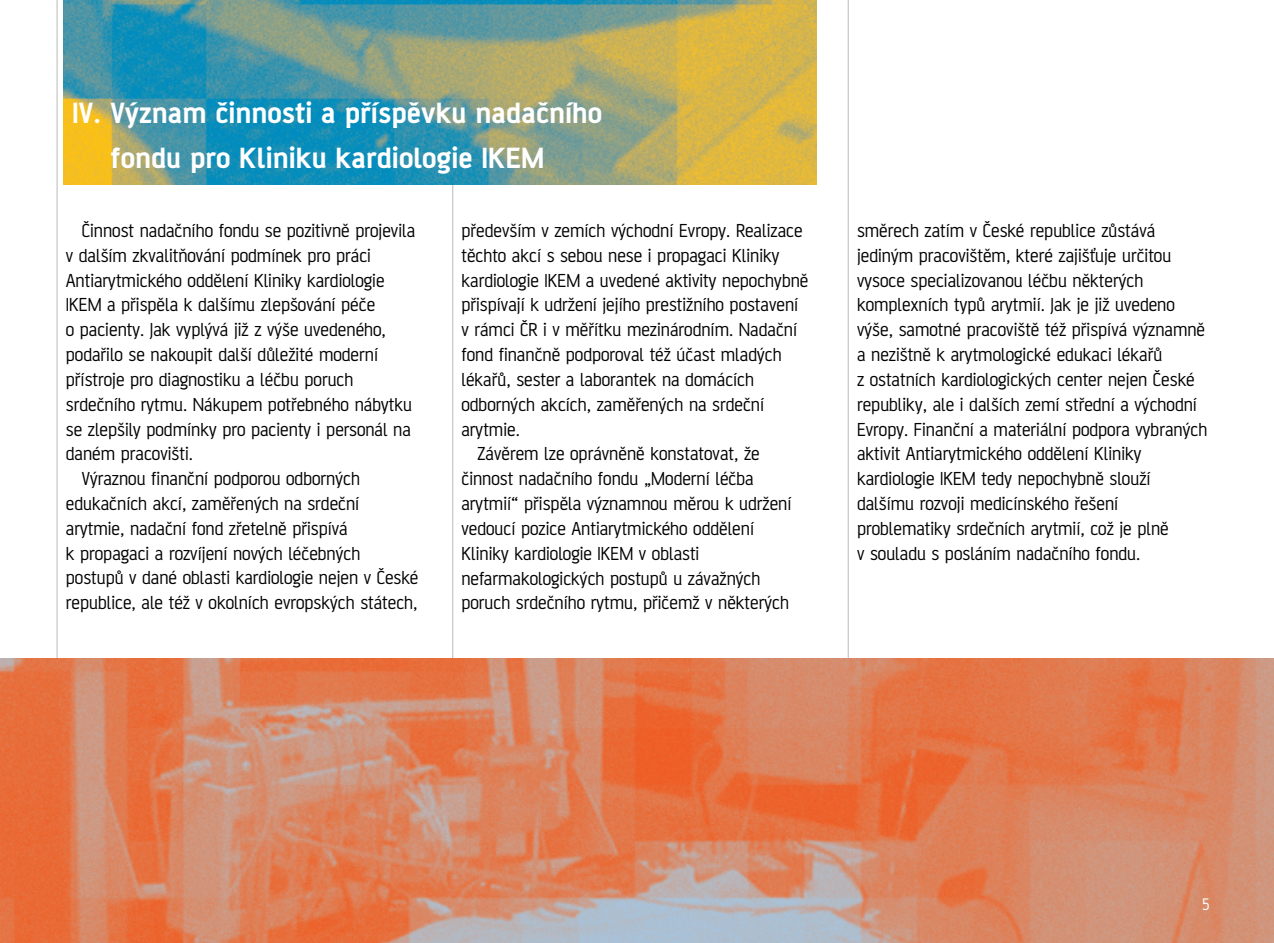
<style>
.page{position:relative;width:1274px;height:943px;background:#fff}
.page>*{position:absolute;margin:0;border:0;box-sizing:border-box;transform-origin:0 0}
.t1{font:700 31.5px/45px "AF Battersea CE";color:#fff}
.t2{font:20.25px/24.8px "AF Battersea CE";color:#000}
.t3{font:18px "AF Battersea CE";color:#fff}
</style>
<div class="page">
<hr style="left:452px;top:0;width:1px;height:942px;background:#ccc">
<hr style="left:847px;top:0;width:2px;height:942px;background:#ccc">
<img style="left:64px;top:0;width:752px;height:185px">
<hr style="left:56px;top:0;width:2px;height:942px;background:#ccc">
<img style="left:0;top:658px;width:1273px;height:284px">
<h1 class="t1" style="left:111px;top:93px;width:493px;text-indent:-38px">IV. Význam činnosti a příspěvku nadačního fondu pro Kliniku kardiologie IKEM</h1>
<p class="t2" style="left:82px;top:220px;width:335px">Činnost nadačního fondu se pozitivně projevila</p>
<p class="t2" style="left:66px;top:245px;width:307px">v dalším zkvalitňování podmínek pro práci</p>
<p class="t2" style="left:66px;top:269px;width:320px">Antiarytmického oddělení Kliniky kardiologie</p>
<p class="t2" style="left:66px;top:294px;width:311px">IKEM a přispěla k dalšímu zlepšování péče</p>
<p class="t2" style="left:66px;top:319px;width:321px">o pacienty. Jak vyplývá již z výše uvedeného,</p>
<p class="t2" style="left:66px;top:344px;width:314px">podařilo se nakoupit další důležité moderní</p>
<p class="t2" style="left:66px;top:369px;width:289px">přístroje pro diagnostiku a léčbu poruch</p>
<p class="t2" style="left:66px;top:393px;width:347px">srdečního rytmu. Nákupem potřebného nábytku</p>
<p class="t2" style="left:66px;top:418px;width:346px">se zlepšily podmínky pro pacienty i personál na</p>
<p class="t2" style="left:66px;top:443px;width:129px">daném pracovišti.</p>
<p class="t2" style="left:82px;top:468px;width:280px">Výraznou finanční podporou odborných</p>
<p class="t2" style="left:66px;top:493px;width:295px">edukačních akcí, zaměřených na srdeční</p>
<p class="t2" style="left:66px;top:518px;width:283px">arytmie, nadační fond zřetelně přispívá</p>
<p class="t2" style="left:66px;top:542px;width:296px">k propagaci a rozvíjení nových léčebných</p>
<p class="t2" style="left:66px;top:567px;width:354px">postupů v dané oblasti kardiologie nejen v České</p>
<p class="t2" style="left:66px;top:592px;width:353px">republice, ale též v okolních evropských státech,</p>
<p class="t2" style="left:461px;top:220px;width:343px">především v zemích východní Evropy. Realizace</p>
<p class="t2" style="left:461px;top:245px;width:320px">těchto akcí s sebou nese i propagaci Kliniky</p>
<p class="t2" style="left:461px;top:269px;width:348px">kardiologie IKEM a uvedené aktivity nepochybně</p>
<p class="t2" style="left:461px;top:294px;width:338px">přispívají k udržení jejího prestižního postavení</p>
<p class="t2" style="left:461px;top:319px;width:337px">v rámci ČR i v měřítku mezinárodním. Nadační</p>
<p class="t2" style="left:461px;top:344px;width:322px">fond finančně podporoval též účast mladých</p>
<p class="t2" style="left:461px;top:369px;width:294px">lékařů, sester a laborantek na domácích</p>
<p class="t2" style="left:461px;top:393px;width:304px">odborných akcích, zaměřených na srdeční</p>
<p class="t2" style="left:461px;top:418px;width:60px">arytmie.</p>
<p class="t2" style="left:477px;top:443px;width:284px">Závěrem lze oprávněně konstatovat, že</p>
<p class="t2" style="left:461px;top:468px;width:294px">činnost nadačního fondu „Moderní léčba</p>
<p class="t2" style="left:461px;top:493px;width:331px">arytmií“ přispěla významnou měrou k udržení</p>
<p class="t2" style="left:461px;top:518px;width:294px">vedoucí pozice Antiarytmického oddělení</p>
<p class="t2" style="left:461px;top:542px;width:239px">Kliniky kardiologie IKEM v oblasti</p>
<p class="t2" style="left:461px;top:567px;width:300px">nefarmakologických postupů u závažných</p>
<p class="t2" style="left:461px;top:592px;width:329px">poruch srdečního rytmu, přičemž v některých</p>
<p class="t2" style="left:857px;top:220px;width:352px">směrech zatím v České republice zůstává jediným pracovištěm, které zajišťuje určitou vysoce specializovanou léčbu některých komplexních typů arytmií. Jak je již uvedeno výše, samotné pracoviště též přispívá významně a nezištně k arytmologické edukaci lékařů<br>z ostatních kardiologických center nejen České republiky, ale i dalších zemí střední a východní Evropy. Finanční a materiální podpora vybraných aktivit Antiarytmického oddělení Kliniky kardiologie IKEM tedy nepochybně slouží dalšímu rozvoji medicínského řešení problematiky srdečních arytmií, což je plně<br>v souladu s posláním nadačního fondu.</p>
<p class="t3" style="left:1201px;top:897px;width:9px">5</p>
</div>
